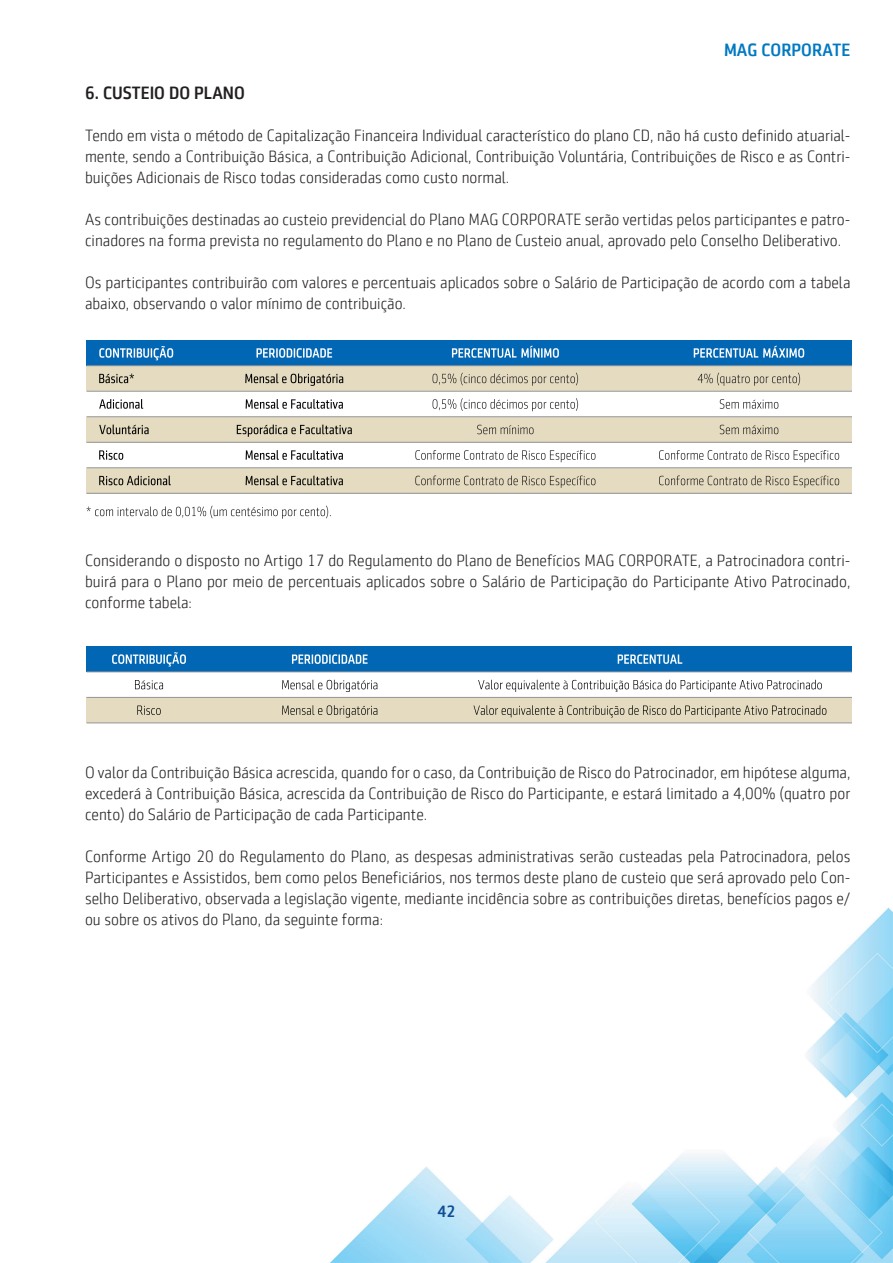
<style>
.page{position:relative;width:893px;height:1263px;background:#fff}
.page>*{position:absolute;margin:0;border:0;box-sizing:border-box;transform-origin:0 0}
.t1{font:500 18px "Sentico Sans DT Cond";color:#231f20;scale:1.1 1}
.t2{font:500 18px "Sentico Sans DT Cond";color:#0079c2;scale:1.1 1}
.t3{font:300 16.5px/21px "Sentico Sans DT Cond";color:#231f20;text-align:justify;scale:1.1 1}
.t4{font:500 16.5px "Sentico Sans DT Cond";color:#0f4d96;scale:1.1 1}
</style>
<div class="page">
<img style="left:297px;top:505px;width:596px;height:758px">
<div style="left:87px;top:366px;width:765px;height:25px;background:#e4dbc0"></div>
<div style="left:87px;top:417px;width:765px;height:25px;background:#e4dbc0"></div>
<div style="left:87px;top:468px;width:765px;height:25px;background:#e4dbc0"></div>
<div style="left:87px;top:340px;width:765px;height:26px;background:#0166b3"></div>
<svg style="left:99px;top:346px;width:74px;height:14px"></svg>
<svg style="left:99px;top:374px;width:35px;height:9px"></svg>
<svg style="left:99px;top:399px;width:44px;height:10px"></svg>
<svg style="left:99px;top:424px;width:50px;height:10px"></svg>
<svg style="left:99px;top:450px;width:24px;height:10px"></svg>
<svg style="left:99px;top:475px;width:72px;height:10px"></svg>
<svg style="left:256px;top:348px;width:76px;height:10px"></svg>
<svg style="left:245px;top:373px;width:98px;height:13px"></svg>
<svg style="left:246px;top:399px;width:97px;height:10px"></svg>
<svg style="left:237px;top:424px;width:115px;height:13px"></svg>
<svg style="left:246px;top:450px;width:97px;height:10px"></svg>
<svg style="left:246px;top:475px;width:97px;height:10px"></svg>
<svg style="left:452px;top:345px;width:107px;height:13px"></svg>
<svg style="left:415px;top:373px;width:180px;height:115px"></svg>
<svg style="left:694px;top:345px;width:110px;height:13px"></svg>
<svg style="left:659px;top:373px;width:180px;height:115px"></svg>
<hr style="left:87px;top:365px;width:765px;height:1px;background:#939598">
<hr style="left:87px;top:391px;width:765px;height:1px;background:#939598">
<hr style="left:87px;top:416px;width:765px;height:1px;background:#939598">
<hr style="left:87px;top:442px;width:765px;height:1px;background:#939598">
<hr style="left:87px;top:467px;width:765px;height:1px;background:#939598">
<hr style="left:87px;top:493px;width:765px;height:1px;background:#939598">
<svg style="left:87px;top:506px;width:244px;height:13px"></svg>
<div style="left:87px;top:697px;width:765px;height:26px;background:#e4dbc0"></div>
<div style="left:87px;top:646px;width:765px;height:26px;background:#0166b3"></div>
<svg style="left:112px;top:652px;width:74px;height:14px"></svg>
<svg style="left:292px;top:654px;width:76px;height:10px"></svg>
<svg style="left:618px;top:654px;width:64px;height:10px"></svg>
<svg style="left:135px;top:680px;width:28px;height:9px"></svg>
<svg style="left:137px;top:705px;width:24px;height:10px"></svg>
<svg style="left:282px;top:680px;width:95px;height:12px"></svg>
<svg style="left:282px;top:705px;width:95px;height:12px"></svg>
<svg style="left:478px;top:680px;width:344px;height:12px"></svg>
<svg style="left:474px;top:705px;width:352px;height:12px"></svg>
<hr style="left:87px;top:671px;width:765px;height:1px;background:#939598">
<hr style="left:87px;top:697px;width:765px;height:1px;background:#939598">
<hr style="left:87px;top:722px;width:765px;height:1px;background:#939598">
<p class="t2" style="left:724px;top:40px;width:116px">MAG CORPORATE</p>
<p class="t1" style="left:85px;top:83px;width:147px">6. CUSTEIO DO PLANO</p>
<p class="t3" style="left:85px;top:125px;width:697px">Tendo em vista o método de Capitalização Financeira Individual característico do plano CD, não há custo definido atuarial&shy;mente, sendo a Contribuição Básica, a Contribuição Adicional, Contribuição Voluntária, Contribuições de Risco e as Contri&shy;buições Adicionais de Risco todas consideradas como custo normal.</p>
<p class="t3" style="left:85px;top:209px;width:697px">As contribuições destinadas ao custeio previdencial do Plano MAG CORPORATE serão vertidas pelos participantes e patro&shy;cinadores na forma prevista no regulamento do Plano e no Plano de Custeio anual, aprovado pelo Conselho Deliberativo.</p>
<p class="t3" style="left:85px;top:272px;width:697px">Os participantes contribuirão com valores e percentuais aplicados sobre o Salário de Participação de acordo com a tabela abaixo, observando o valor mínimo de contribuição.</p>
<p class="t3" style="left:85px;top:550px;width:697px">Considerando o disposto no Artigo 17 do Regulamento do Plano de Benefícios MAG CORPORATE, a Patrocinadora contri&shy;buirá para o Plano por meio de percentuais aplicados sobre o Salário de Participação do Participante Ativo Patrocinado, conforme tabela:</p>
<p class="t3" style="left:85px;top:762px;width:697px">O valor da Contribuição Básica acrescida, quando for o caso, da Contribuição de Risco do Patrocinador, em hipótese alguma, excederá à Contribuição Básica, acrescida da Contribuição de Risco do Participante, e estará limitado a 4,00% (quatro por cento) do Salário de Participação de cada Participante.</p>
<p class="t3" style="left:85px;top:846px;width:697px">Conforme Artigo 20 do Regulamento do Plano, as despesas administrativas serão custeadas pela Patrocinadora, pelos Participantes e Assistidos, bem como pelos Beneficiários, nos termos deste plano de custeio que será aprovado pelo Con&shy;selho Deliberativo, observada a legislação vigente, mediante incidência sobre as contribuições diretas, benefícios pagos e/ ou sobre os ativos do Plano, da seguinte forma:</p>
<p class="t4" style="left:437px;top:1202px;width:18px">42</p>
</div>
